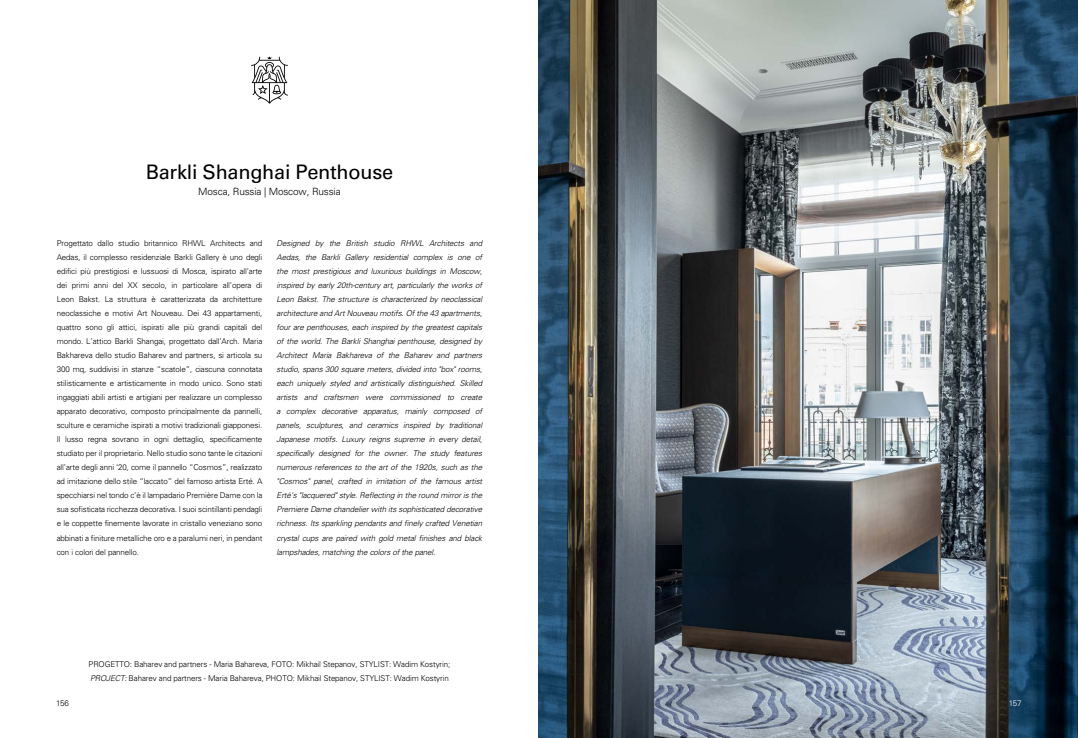
<style>
.page{position:relative;width:1078px;height:738px;background:#fff}
.page>*{position:absolute;margin:0;border:0;box-sizing:border-box;transform-origin:0 0}
.t1{font:20px "Univers LT Std";letter-spacing:-.015em;color:#000}
.t2{font:300 10px "Univers LT Std";letter-spacing:-.015em;color:#000}
.t3{font:300 8px/14px "Univers LT Std";letter-spacing:-.015em;color:#000;text-align:justify}
.t4{font:italic 300 8px/14px "Univers LT Std";letter-spacing:-.015em;color:#000;text-align:justify}
.t5{font:300 8px "Univers LT Std";color:#fff}
.s1{font-style:italic}
</style>
<div class="page">
<svg style="left:251px;top:57px;width:37px;height:46px"></svg>
<img style="left:539px;top:0;width:538px;height:737px">
<h1 class="t1" style="left:146px;top:160px;width:249px">Barkli Shanghai Penthouse</h1>
<p class="t2" style="left:198px;top:185px;width:144px">Mosca, Russia | Moscow, Russia</p>
<p class="t3" style="left:57px;top:236px;width:207px">Progettato dallo studio britannico RHWL Architects and Aedas, il complesso residenziale Barkli Gallery è uno degli edifici più prestigiosi e lussuosi di Mosca, ispirato all’arte dei primi anni del XX secolo, in particolare all’opera di Leon Bakst. La struttura è caratterizzata da architetture neoclassiche e motivi Art Nouveau. Dei 43 appartamenti, quattro sono gli attici, ispirati alle più grandi capitali del mondo. L’attico Barkli Shangai, progettato dall’Arch. Maria Bakhareva dello studio Baharev and partners, si articola su 300 mq, suddivisi in stanze “scatole”, ciascuna connotata stilisticamente e artisticamente in modo unico. Sono stati ingaggiati abili artisti e artigiani per realizzare un complesso apparato decorativo, composto principalmente da pannelli, sculture e ceramiche ispirati a motivi tradizionali giapponesi.<br>Il lusso regna sovrano in ogni dettaglio, specificamente studiato per il proprietario. Nello studio sono tante le citazioni all’arte degli anni ‘20, come il pannello “Cosmos”, realizzato ad imitazione dello stile “laccato” del famoso artista Erté. A specchiarsi nel tondo c’è il lampadario Première Dame con la sua sofisticata ricchezza decorativa. I suoi scintillanti pendagli e le coppette finemente lavorate in cristallo veneziano sono abbinati a finiture metalliche oro e a paralumi neri, in pendant con i colori del pannello.</p>
<p class="t4" style="left:276px;top:236px;width:207px">Designed by the British studio RHWL Architects and Aedas, the Barkli Gallery residential complex is one of the most prestigious and luxurious buildings in Moscow, inspired by early 20th-century art, particularly the works of Leon Bakst. The structure is characterized by neoclassical architecture and Art Nouveau motifs. Of the 43 apartments, four are penthouses, each inspired by the greatest capitals of the world. The Barkli Shanghai penthouse, designed by Architect Maria Bakhareva of the Baharev and partners studio, spans 300 square meters, divided into "box" rooms, each uniquely styled and artistically distinguished. Skilled artists and craftsmen were commissioned to create a complex decorative apparatus, mainly composed of panels, sculptures, and ceramics inspired by traditional Japanese motifs. Luxury reigns supreme in every detail, specifically designed for the owner. The study features numerous references to the art of the 1920s, such as the "Cosmos" panel, crafted in imitation of the famous artist Erté's "lacquered" style. Reflecting in the round mirror is the Premiere Dame chandelier with its sophisticated decorative richness. Its sparkling pendants and finely crafted Venetian crystal cups are paired with gold metal finishes and black lampshades, matching the colors of the panel.</p>
<p class="t3" style="left:56px;top:695px;width:14px">156</p>
<p class="t3" style="left:89px;top:656px;width:363px">PROGETTO: Baharev and partners - Maria Bahareva, FOTO: Mikhail Stepanov, STYLIST: Wadim Kostyrin;<br><span class="s1">PROJECT:</span> Baharev and partners - Maria Bahareva, PHOTO: Mikhail Stepanov, STYLIST: Wadim Kostyrin</p>
<p class="t5" style="left:1008px;top:698px;width:14px">157</p>
</div>
